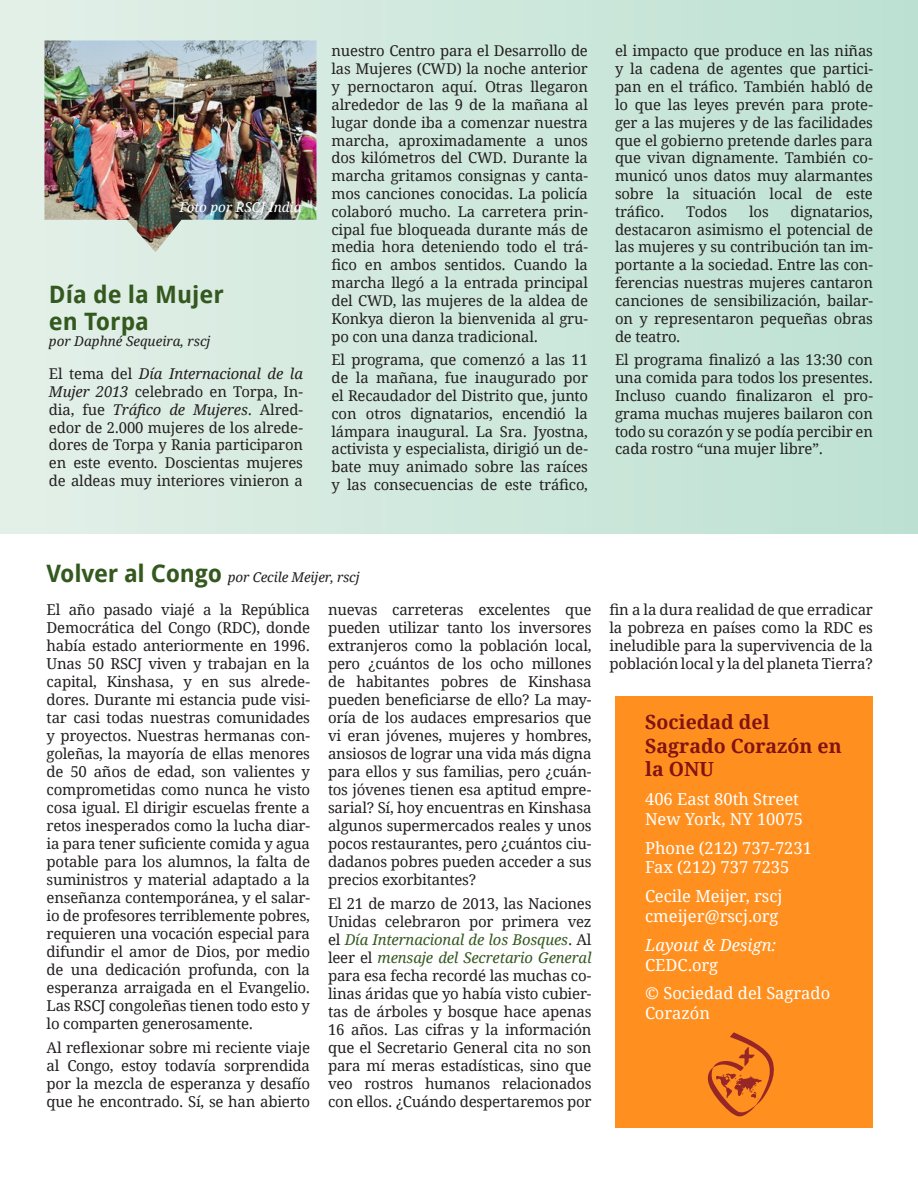
<style>
.page{position:relative;width:918px;height:1188px;background:#fff}
.page>*{position:absolute;margin:0;border:0;box-sizing:border-box;transform-origin:0 0}
.t1{font:700 24px/27px "Droid Sans";color:#34591f}
.t2{font:700 19.5px/23.4px "Droid Serif";color:#821313}
.t3{font:16.5px/19.8px "Droid Serif";color:#fff}
.t4{font:italic 16.5px/19.8px "Droid Serif";color:#fff}
.t5{font:15px/18px "Droid Serif";letter-spacing:-.015em;color:#231f20;text-align:justify}
.t6{font:14.85px/17.9px "Droid Serif";letter-spacing:-.01em;color:#231f20;text-align:justify}
.t7{font:italic 14.85px/18px "Droid Serif";letter-spacing:-.01em;color:#34591f}
.byline{font:italic 13.5px "Droid Serif";color:#231f20}
.Photo_credit{font:italic 13.5px "Droid Serif";color:#fff}
.s1{font-style:italic}
.s2{font-family:"Droid Sans";font-weight:700;font-style:normal;font-size:24px;color:#34591f}
.s3{font-style:normal;font-size:15px;color:#231f20}
.s4{font-style:normal}
</style>
<div class="page">
<div style="left:615px;top:696px;width:258px;height:432px;background:#ff9020"></div>
<div style="left:0;top:0;width:918px;height:534px;background:linear-gradient(to right,#e3f0e8,#bce1d3)"></div>
<img style="left:44px;top:40px;width:273px;height:212px">
<svg style="left:707px;top:1032px;width:67px;height:85px"></svg>
<p class="Photo_credit" style="left:179px;top:198px;width:124px">Foto por RSCJ India</p>
<p class="t1" style="left:49px;top:281px;width:176px">Día de la Mujer en Torpa</p>
<p class="byline" style="left:49px;top:333px;width:163px">por Daphné Sequeira, rscj</p>
<p class="t6" style="left:49px;top:365px;width:256px">El tema del <span class="s1">Día Internacional de la Mujer 2013</span> celebrado en Torpa, In&shy;dia, fue <span class="s1">Tráfico de Mujeres</span>. Alred&shy;edor de 2.000 mujeres de los alrede&shy;dores de Torpa y Rania participaron en este evento. Doscientas mujeres de aldeas muy interiores vinieron a</p>
<p class="t6" style="left:332px;top:42px;width:258px">nuestro Centro para el Desarrollo de las Mujeres (CWD) la noche anterior y pernoctaron aquí. Otras llegaron alrededor de las 9 de la mañana al lugar donde iba a comenzar nuestra marcha, aproximadamente a unos dos kilómetros del CWD. Durante la marcha gritamos consignas y canta&shy;mos canciones conocidas. La policía colaboró mucho. La carretera prin&shy;cipal fue bloqueada durante más de media hora deteniendo todo el trá&shy;fico en ambos sentidos. Cuando la marcha llegó a la entrada principal del CWD, las mujeres de la aldea de Konkya dieron la bienvenida al gru&shy;po con una danza tradicional.</p>
<p class="t6" style="left:332px;top:351px;width:258px">El programa, que comenzó a las 11 de la mañana, fue inaugurado por el Recaudador del Distrito que, junto con otros dignatarios, encendió la lámpara inaugural. La Sra. Jyostna, activista y especialista, dirigió un de&shy;bate muy animado sobre las raíces y las consecuencias de este tráfico,</p>
<p class="t6" style="left:615px;top:42px;width:260px">el impacto que produce en las niñas y la cadena de agentes que partici&shy;pan en el tráfico. También habló de lo que las leyes prevén para prote&shy;ger a las mujeres y de las facilidades que el gobierno pretende darles para que vivan dignamente. También co&shy;municó unos datos muy alarmantes sobre la situación local de este tráfico.</p>
<p class="t6" style="left:615px;top:203px;width:259px;text-indent:176px">dignatarios, destacaron asimismo el potencial de las mujeres y su contribución tan im&shy;portante a la sociedad. Entre las con&shy;ferencias nuestras mujeres cantaron canciones de sensibilización, bailar&shy;on y representaron pequeñas obras de teatro.</p>
<p class="t6" style="left:615px;top:351px;width:260px">El programa finalizó a las 13:30 con una comida para todos los presentes.<br>Incluso cuando finalizaron el pro&shy;grama muchas mujeres bailaron con todo su corazón y se podía percibir en cada rostro “una mujer libre”.</p>
<p class="t6" style="left:686px;top:203px;width:42px">Todos</p>
<p class="t6" style="left:749px;top:203px;width:21px">los</p>
<p class="byline" style="left:47px;top:569px;width:315px"><span class="s2">Volver al Congo</span> por Cecile Meijer, rscj</p>
<p class="t5" style="left:47px;top:601px;width:265px">El año pasado viajé a la República Democrática del Congo (RDC), donde había estado anteriormente en 1996.<br>Unas 50 RSCJ viven y trabajan en la capital, Kinshasa, y en sus alrede&shy;dores. Durante mi estancia pude visi&shy;tar casi todas nuestras comunidades y proyectos. Nuestras hermanas con&shy;goleñas, la mayoría de ellas menores de 50 años de edad, son valientes y comprometidas como nunca he visto cosa igual. El dirigir escuelas frente a retos inesperados como la lucha diar&shy;ia para tener suficiente comida y agua potable para los alumnos, la falta de suministros y material adaptado a la enseñanza contemporánea, y el salar&shy;io de profesores terriblemente pobres, requieren una vocación especial para difundir el amor de Dios, por medio de una dedicación profunda, con la esperanza arraigada en el Evangelio.<br>Las RSCJ congoleñas tienen todo esto y lo comparten generosamente.</p>
<p class="t5" style="left:47px;top:1039px;width:265px">Al reflexionar sobre mi reciente viaje al Congo, estoy todavía sorprendida por la mezcla de esperanza y desafío que he encontrado. Sí, se han abierto</p>
<p class="t5" style="left:328px;top:601px;width:265px">nuevas carreteras excelentes que pueden utilizar tanto los inversores extranjeros como la población local, pero ¿cuántos de los ocho millones de habitantes pobres de Kinshasa pueden beneficiarse de ello? La may&shy;oría de los audaces empresarios que vi eran jóvenes, mujeres y hombres, ansiosos de lograr una vida más digna para ellos y sus familias, pero ¿cuán&shy;tos jóvenes tienen esa aptitud empre&shy;sarial? Sí, hoy encuentras en Kinshasa algunos supermercados reales y unos pocos restaurantes, pero ¿cuántos ciu&shy;dadanos pobres pueden acceder a sus precios exorbitantes?</p>
<p class="t5" style="left:328px;top:895px;width:265px">El 21 de marzo de 2013, las Naciones<br>Unidas celebraron por primera vez</p>
<p class="t7" style="left:328px;top:931px;width:265px"><span class="s3">el</span> Día Internacional de los Bosques<span class="s3">. Al leer el</span> mensaje del Secretario General</p>
<p class="t5" style="left:328px;top:967px;width:265px">para esa fecha recordé las muchas co&shy;linas áridas que yo había visto cubier&shy;tas de árboles y bosque hace apenas 16 años. Las cifras y la información que el Secretario General cita no son para mí meras estadísticas, sino que veo rostros humanos relacionados con ellos. ¿Cuándo despertaremos por</p>
<p class="t5" style="left:610px;top:601px;width:265px">fin a la dura realidad de que erradicar la pobreza en países como la RDC es ineludible para la supervivencia de la población local y la del planeta Tierra?</p>
<p class="t2" style="left:645px;top:711px;width:198px">Sociedad del<br>Sagrado Corazón en la ONU</p>
<p class="t3" style="left:645px;top:789px;width:159px">406 East 80th Street<br>New York, NY 10075</p>
<p class="t3" style="left:645px;top:838px;width:168px">Phone (212) 737-7231<br>Fax (212) 737 7235</p>
<p class="t3" style="left:645px;top:887px;width:139px">Cecile Meijer, rscj cmeijer@rscj.org</p>
<p class="t4" style="left:645px;top:935px;width:133px">Layout &amp; Design:<br><span class="s4">CEDC.org</span></p>
<p class="t3" style="left:645px;top:984px;width:187px">© Sociedad del Sagrado<br>Corazón</p>
</div>
